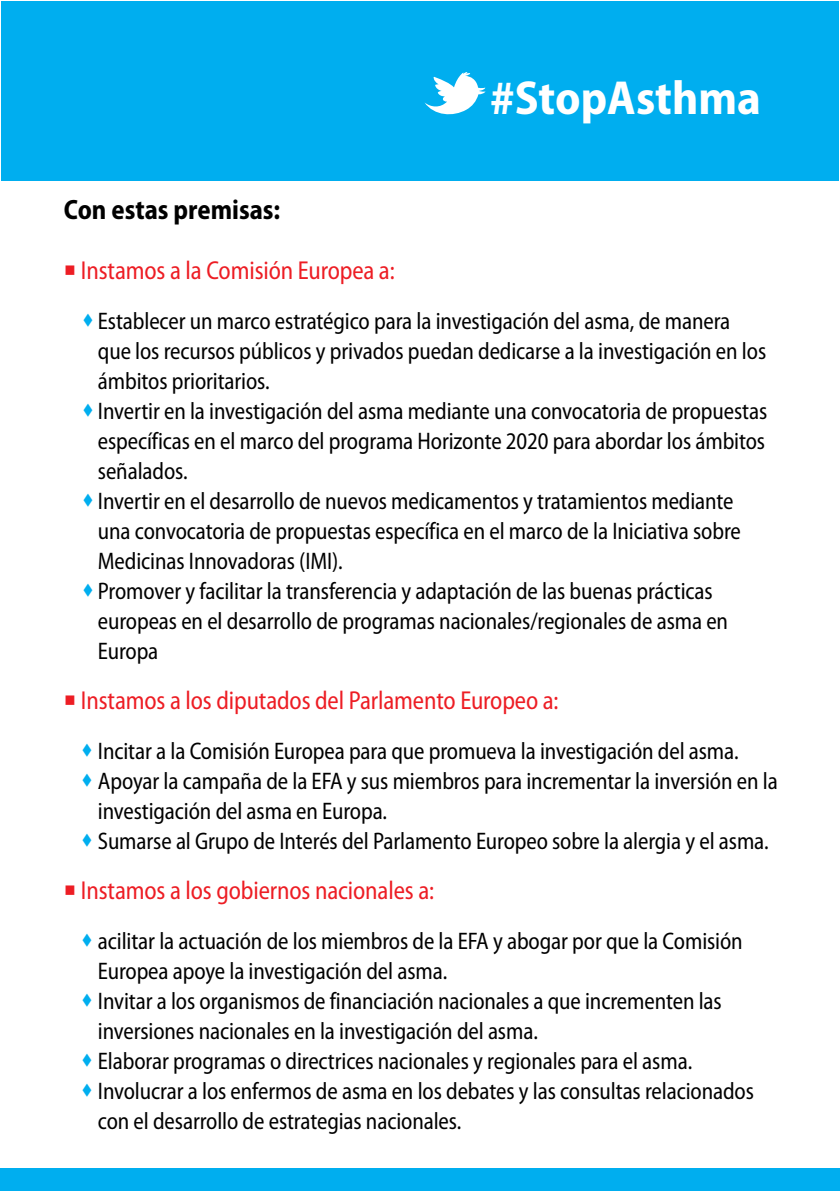
<style>
.page{position:relative;width:840px;height:1191px;background:#fff}
.page>*{position:absolute;margin:0;border:0;box-sizing:border-box;transform-origin:0 0}
.t1{font:700 semi-condensed 48px "Myriad Pro";color:#fff}
.t2{font:700 semi-condensed 28px "Myriad Pro";color:#000;scale:.95 1}
.t3{font:semi-condensed 26px "Myriad Pro";letter-spacing:-.005em;color:#ed1d24;scale:.94 1}
.t4{font:semi-condensed 24px/30px "Myriad Pro";letter-spacing:-.005em;color:#000;scale:.94 1}
.s1{color:#00aeef}
</style>
<div class="page">
<div style="left:1px;top:1px;width:837px;height:179px;background:#00aeef"></div>
<div style="left:0;top:1168px;width:839px;height:23px;background:#00aeef"></div>
<svg style="left:424px;top:72px;width:61px;height:43px"></svg>
<h1 class="t1" style="left:490px;top:71px;width:272px">#StopAsthma</h1>
<p class="t2" style="left:64px;top:194px;width:229px">Con estas premisas:</p>
<p class="t3" style="left:64px;top:256px;width:353px">○ Instamos a la Comisión Europea a:</p>
<p class="t4" style="left:98px;top:306px;width:712px;text-indent:-16px"><span class="s1">•</span> Establecer un marco estratégico para la investigación del asma, de manera que los recursos públicos y privados puedan dedicarse a la investigación en los ámbitos prioritarios.</p>
<p class="t4" style="left:98px;top:396px;width:713px;text-align:justify;text-indent:-16px"><span class="s1">•</span> Invertir en la investigación del asma mediante una convocatoria de propuestas específicas en el marco del programa Horizonte 2020 para abordar los ámbitos señalados.</p>
<p class="t4" style="left:98px;top:486px;width:685px;text-indent:-16px"><span class="s1">•</span> Invertir en el desarrollo de nuevos medicamentos y tratamientos mediante una convocatoria de propuestas específica en el marco de la Iniciativa sobre<br>Medicinas Innovadoras (IMI).</p>
<p class="t4" style="left:98px;top:576px;width:671px;text-indent:-16px"><span class="s1">•</span> Promover y facilitar la transferencia y adaptación de las buenas prácticas europeas en el desarrollo de programas nacionales/regionales de asma en<br>Europa</p>
<p class="t3" style="left:64px;top:686px;width:527px">○ Instamos a los diputados del Parlamento Europeo a:</p>
<p class="t4" style="left:81px;top:736px;width:701px"><span class="s1">•</span> Incitar a la Comisión Europea para que promueva la investigación del asma.</p>
<p class="t4" style="left:98px;top:766px;width:724px;text-indent:-17px"><span class="s1">•</span> Apoyar la campaña de la EFA y sus miembros para incrementar la inversión en la investigación del asma en Europa.</p>
<p class="t4" style="left:81px;top:826px;width:733px"><span class="s1">•</span> Sumarse al Grupo de Interés del Parlamento Europeo sobre la alergia y el asma.</p>
<p class="t3" style="left:64px;top:876px;width:395px">○ Instamos a los gobiernos nacionales a:</p>
<p class="t4" style="left:98px;top:926px;width:687px;text-indent:-17px"><span class="s1">•</span> acilitar la actuación de los miembros de la EFA y abogar por que la Comisión<br>Europea apoye la investigación del asma.</p>
<p class="t4" style="left:98px;top:986px;width:665px;text-indent:-17px"><span class="s1">•</span> Invitar a los organismos de financiación nacionales a que incrementen las inversiones nacionales en la investigación del asma.</p>
<p class="t4" style="left:81px;top:1046px;width:651px"><span class="s1">•</span> Elaborar programas o directrices nacionales y regionales para el asma.</p>
<p class="t4" style="left:98px;top:1076px;width:699px;text-indent:-17px"><span class="s1">•</span> Involucrar a los enfermos de asma en los debates y las consultas relacionados con el desarrollo de estrategias nacionales.</p>
</div>
